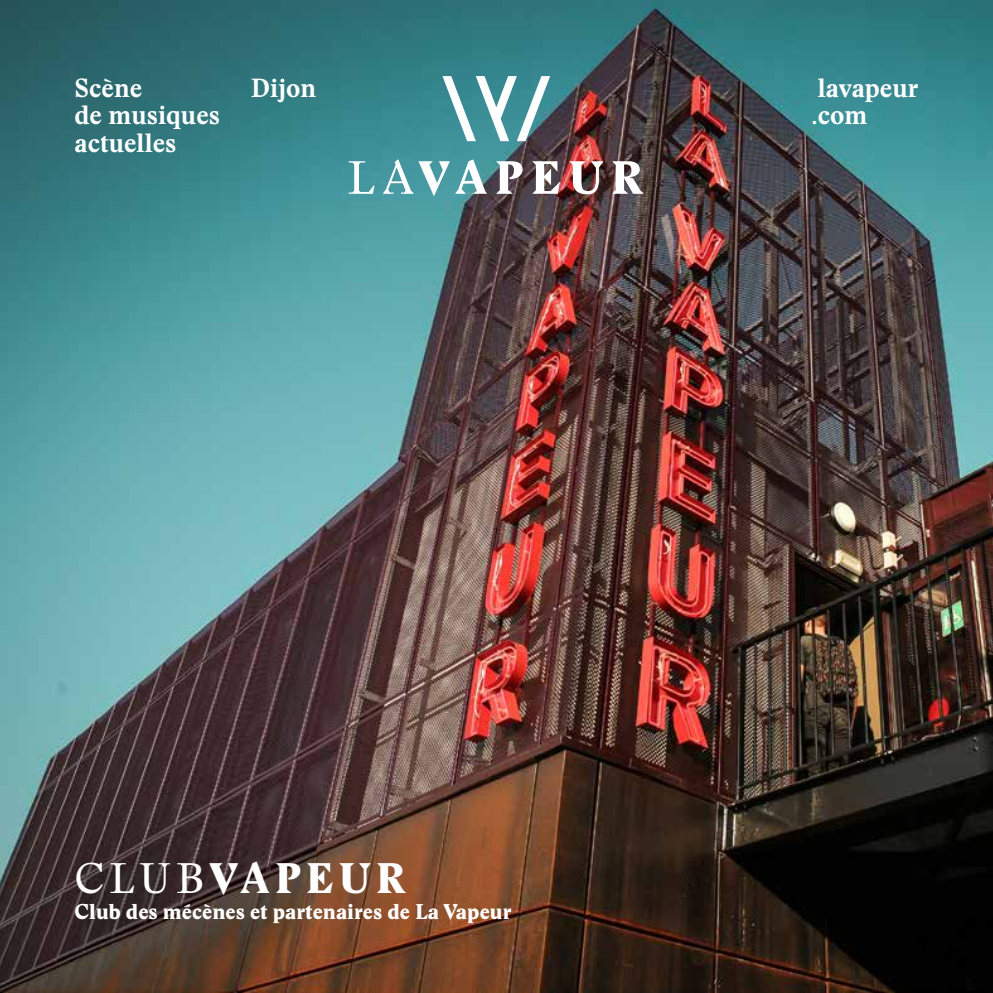
<style>
.page{position:relative;width:993px;height:993px;background:#fff}
.page>*{position:absolute;margin:0;border:0;box-sizing:border-box;transform-origin:0 0}
.t1{font:42px "Stanley Poster";letter-spacing:.12em;color:#fff}
.t2{font:700 25.72px/27.8px "Stanley";color:#fff}
.t3{font:21px "Stanley Poster";color:#fff}
.s1{font-family:"Stanley"}
</style>
<div class="page">
<img style="left:0;top:0;width:992px;height:992px">
<svg style="left:348px;top:161px;width:26px;height:33px"></svg>
<svg style="left:383px;top:159px;width:104px;height:37px"></svg>
<svg style="left:496px;top:161px;width:26px;height:33px"></svg>
<svg style="left:532px;top:161px;width:28px;height:33px"></svg>
<svg style="left:569px;top:161px;width:34px;height:33px"></svg>
<svg style="left:612px;top:161px;width:31px;height:33px"></svg>
<svg style="left:442px;top:76px;width:108px;height:65px"></svg>
<p class="t2" style="left:74px;top:74px;width:147px">Scène<br>de musiques actuelles</p>
<p class="t2" style="left:251px;top:74px;width:67px">Dijon</p>
<h1 class="t1" style="left:74px;top:849px;width:332px"><span class="s1">CLUB</span>VAPEUR</h1>
<p class="t3" style="left:74px;top:896px;width:438px">Club des mécènes et partenaires de La Vapeur</p>
<p class="t2" style="left:811px;top:74px;width:108px">lavapeur .com</p>
</div>
